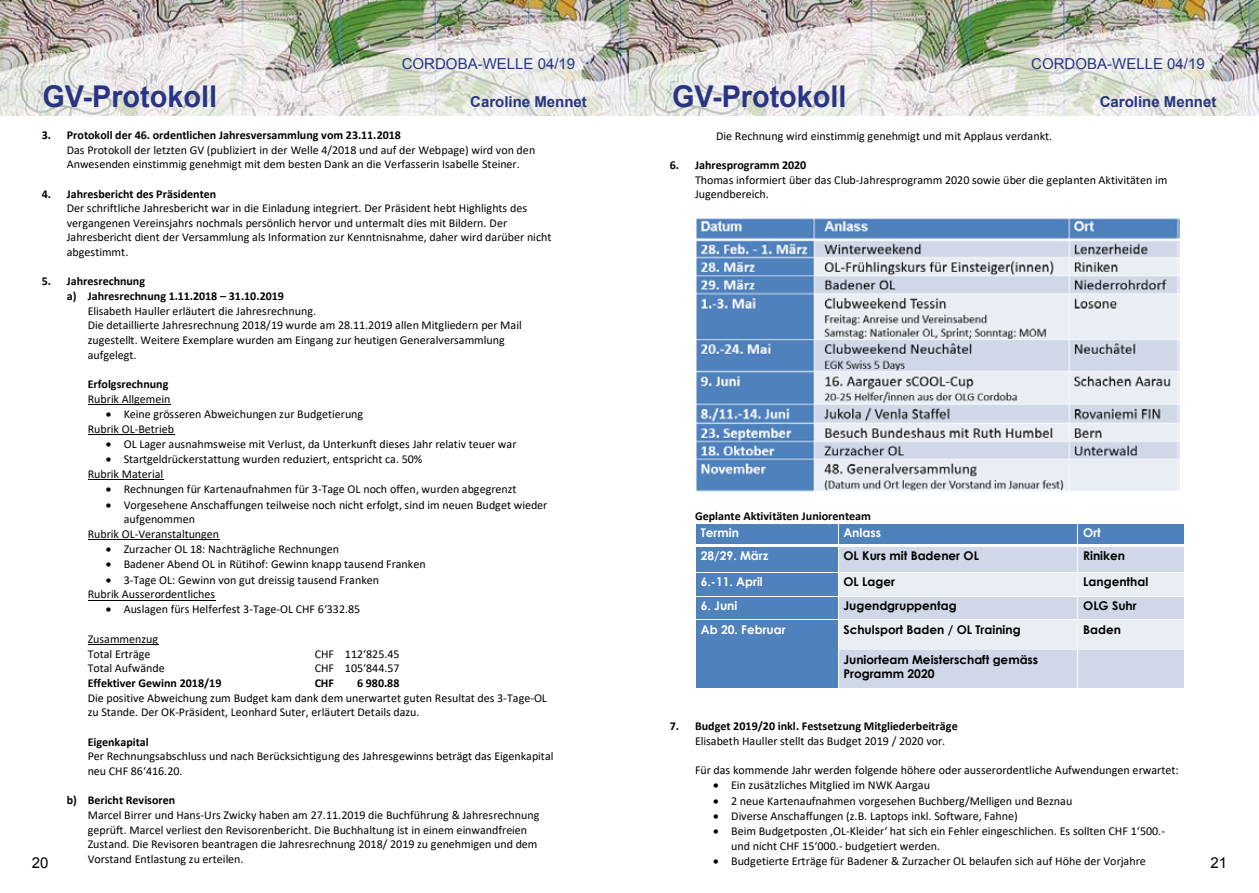
<style>
.page{position:relative;width:1259px;height:893px;background:#fff}
.page>*{position:absolute;margin:0;border:0;box-sizing:border-box;transform-origin:0 0}
.t1{font:700 30px "Arial";color:#283583;scale:.96 1}
.t2{font:15px "Arial";color:#283583}
.t3{font:700 15px "Arial";color:#283583}
.t4{font:15px "Arial";color:#000}
.t5{font:12px/14.7px "Calibri";color:#000}
.t6{font:700 12px/14.7px "Calibri";color:#000}
.t7{font:700 12px/14.7px "Century Gothic";color:#000}
.t8{font:700 12px "Century Gothic";color:#fff}
</style>
<div class="page">
<img style="left:0;top:0;width:1259px;height:116px">
<div style="left:696px;top:524px;width:141px;height:20px;background:#4f81bd"></div>
<div style="left:838px;top:524px;width:239px;height:20px;background:#4f81bd"></div>
<div style="left:1078px;top:524px;width:105px;height:20px;background:#4f81bd"></div>
<hr style="left:1078px;top:524px;width:106px;height:1px;background:#4f81bd">
<div style="left:696px;top:547px;width:141px;height:25px;background:#4f81bd"></div>
<div style="left:838px;top:547px;width:239px;height:25px;background:#d0d8e8"></div>
<div style="left:1078px;top:547px;width:105px;height:25px;background:#d0d8e8"></div>
<hr style="left:1080px;top:547px;width:104px;height:1px;background:#d0d8e8">
<div style="left:696px;top:573px;width:141px;height:23px;background:#4f81bd"></div>
<div style="left:838px;top:573px;width:239px;height:23px;background:#e9edf4"></div>
<div style="left:1078px;top:573px;width:105px;height:23px;background:#e9edf4"></div>
<hr style="left:1078px;top:573px;width:106px;height:1px;background:#e9edf4">
<div style="left:696px;top:597px;width:141px;height:22px;background:#4f81bd"></div>
<div style="left:838px;top:597px;width:239px;height:22px;background:#d0d8e8"></div>
<div style="left:1078px;top:597px;width:105px;height:22px;background:#d0d8e8"></div>
<hr style="left:1078px;top:597px;width:106px;height:1px;background:#d0d8e8">
<div style="left:696px;top:621px;width:141px;height:29px;background:#4f81bd"></div>
<div style="left:838px;top:621px;width:239px;height:29px;background:#e9edf4"></div>
<div style="left:1078px;top:621px;width:105px;height:29px;background:#e9edf4"></div>
<hr style="left:696px;top:620px;width:141px;height:1px;background:#4f81bd">
<hr style="left:838px;top:620px;width:239px;height:1px;background:#e9edf4">
<hr style="left:1078px;top:620px;width:106px;height:1px;background:#e9edf4">
<div style="left:696px;top:651px;width:141px;height:37px;background:#4f81bd"></div>
<div style="left:838px;top:651px;width:239px;height:37px;background:#d0d8e8"></div>
<div style="left:1078px;top:651px;width:105px;height:37px;background:#d0d8e8"></div>
<svg style="left:837px;top:524px;width:2px;height:127px"></svg>
<hr style="left:838px;top:650px;width:239px;height:1px;background:#fff">
<hr style="left:1078px;top:651px;width:106px;height:1px;background:#d0d8e8">
<img style="left:696px;top:218px;width:483px;height:274px">
<hr style="left:88px;top:404px;width:83px;height:1px;background:#000">
<hr style="left:88px;top:434px;width:86px;height:1px;background:#000">
<hr style="left:88px;top:479px;width:75px;height:1px;background:#000">
<hr style="left:88px;top:539px;width:132px;height:1px;background:#000">
<hr style="left:88px;top:600px;width:127px;height:1px;background:#000">
<hr style="left:88px;top:644px;width:70px;height:1px;background:#000">
<p class="t2" style="left:402px;top:54px;width:175px">CORDOBA-WELLE 04/19</p>
<p class="t2" style="left:1031px;top:54px;width:175px">CORDOBA-WELLE 04/19</p>
<h1 class="t1" style="left:43px;top:77px;width:183px">GV-Protokoll</h1>
<p class="t3" style="left:1099px;top:92px;width:118px">Caroline Mennet</p>
<p class="t6" style="left:42px;top:127px;width:361px">3. Protokoll der 46. ordentlichen Jahresversammlung vom 23.11.2018</p>
<p class="t5" style="left:67px;top:142px;width:470px">Das Protokoll der letzten GV (publiziert in der Welle 4/2018 und auf der Webpage) wird von den<br>Anwesenden einstimmig genehmigt mit dem besten Dank an die Verfasserin Isabelle Steiner.</p>
<p class="t6" style="left:42px;top:186px;width:176px">4. Jahresbericht des Präsidenten</p>
<p class="t5" style="left:67px;top:201px;width:486px">Der schriftliche Jahresbericht war in die Einladung integriert. Der Präsident hebt Highlights des vergangenen Vereinsjahrs nochmals persönlich hervor und untermalt dies mit Bildern. Der Jahresbericht dient der Versammlung als Information zur Kenntnisnahme, daher wird darüber nicht abgestimmt.</p>
<p class="t6" style="left:67px;top:274px;width:219px;text-indent:-25px">5. Jahresrechnung<br>a) Jahresrechnung 1.11.2018 – 31.10.2019</p>
<p class="t5" style="left:88px;top:303px;width:436px">Elisabeth Hauller erläutert die Jahresrechnung.<br>Die detaillierte Jahresrechnung 2018/19 wurde am 28.11.2019 allen Mitgliedern per Mail zugestellt. Weitere Exemplare wurden am Eingang zur heutigen Generalversammlung aufgelegt.</p>
<p class="t6" style="left:88px;top:377px;width:82px">Erfolgsrechnung</p>
<p class="t5" style="left:88px;top:391px;width:84px">Rubrik Allgemein</p>
<p class="t5" style="left:88px;top:406px;width:277px;text-indent:18px">• Keine grösseren Abweichungen zur Budgetierung<br>Rubrik OL-Betrieb</p>
<p class="t5" style="left:106px;top:436px;width:412px">• OL Lager ausnahmsweise mit Verlust, da Unterkunft dieses Jahr relativ teuer war</p>
<p class="t5" style="left:88px;top:451px;width:336px;text-indent:18px">• Startgeldrückerstattung wurden reduziert, entspricht ca. 50%<br>Rubrik Material</p>
<p class="t5" style="left:106px;top:481px;width:412px">• Rechnungen für Kartenaufnahmen für 3-Tage OL noch offen, wurden abgegrenzt</p>
<p class="t5" style="left:106px;top:497px;width:443px">• Vorgesehene Anschaffungen teilweise noch nicht erfolgt, sind im neuen Budget wieder</p>
<p class="t5" style="left:124px;top:512px;width:73px">aufgenommen</p>
<p class="t5" style="left:88px;top:526px;width:133px">Rubrik OL-Veranstaltungen</p>
<p class="t5" style="left:106px;top:541px;width:235px">• Zurzacher OL 18: Nachträgliche Rechnungen</p>
<p class="t5" style="left:106px;top:557px;width:321px">• Badener Abend OL in Rütihof: Gewinn knapp tausend Franken</p>
<p class="t5" style="left:88px;top:572px;width:293px;text-indent:18px">• 3-Tage OL: Gewinn von gut dreissig tausend Franken<br>Rubrik Ausserordentliches</p>
<p class="t5" style="left:106px;top:602px;width:256px">• Auslagen fürs Helferfest 3-Tage-OL CHF 6‘332.85</p>
<p class="t5" style="left:88px;top:631px;width:72px">Zusammenzug<br>Total Erträge</p>
<h1 class="t1" style="left:672px;top:77px;width:183px">GV-Protokoll</h1>
<p class="t5" style="left:716px;top:128px;width:338px">Die Rechnung wird einstimmig genehmigt und mit Applaus verdankt.</p>
<p class="t6" style="left:670px;top:157px;width:138px">6. Jahresprogramm 2020</p>
<p class="t5" style="left:695px;top:172px;width:474px">Thomas informiert über das Club-Jahresprogramm 2020 sowie über die geplanten Aktivitäten im<br>Jugendbereich.</p>
<p class="t3" style="left:470px;top:92px;width:118px">Caroline Mennet</p>
<p class="t6" style="left:695px;top:508px;width:177px">Geplante Aktivitäten Juniorenteam</p>
<p class="t8" style="left:701px;top:524px;width:40px">Termin</p>
<p class="t8" style="left:843px;top:524px;width:39px">Anlass</p>
<p class="t8" style="left:1083px;top:524px;width:19px">Ort</p>
<p class="t8" style="left:701px;top:547px;width:69px">28/29. März</p>
<p class="t7" style="left:843px;top:548px;width:137px">OL Kurs mit Badener OL</p>
<p class="t7" style="left:1083px;top:548px;width:43px">Riniken</p>
<p class="t8" style="left:701px;top:572px;width:63px">6.-11. April</p>
<p class="t7" style="left:843px;top:574px;width:53px">OL Lager</p>
<p class="t7" style="left:1083px;top:574px;width:67px">Langenthal</p>
<p class="t8" style="left:701px;top:596px;width:38px">6. Juni</p>
<p class="t7" style="left:843px;top:597px;width:115px">Jugendgruppentag</p>
<p class="t7" style="left:1083px;top:597px;width:55px">OLG Suhr</p>
<p class="t8" style="left:701px;top:620px;width:86px">Ab 20. Februar</p>
<p class="t7" style="left:843px;top:621px;width:179px">Schulsport Baden / OL Training</p>
<p class="t7" style="left:1083px;top:621px;width:39px">Baden</p>
<p class="t7" style="left:843px;top:651px;width:196px">Juniorteam Meisterschaft gemäss<br>Programm 2020</p>
<p class="t5" style="left:315px;top:646px;width:86px">CHF 112‘825.45</p>
<p class="t5" style="left:88px;top:661px;width:78px">Total Aufwände</p>
<p class="t5" style="left:315px;top:661px;width:86px">CHF 105‘844.57</p>
<p class="t6" style="left:88px;top:675px;width:135px">Effektiver Gewinn 2018/19</p>
<p class="t6" style="left:315px;top:675px;width:21px">CHF</p>
<p class="t6" style="left:357px;top:675px;width:44px">6 980.88</p>
<p class="t5" style="left:88px;top:690px;width:461px">Die positive Abweichung zum Budget kam dank dem unerwartet guten Resultat des 3-Tage-OL zu Stande. Der OK-Präsident, Leonhard Suter, erläutert Details dazu.</p>
<p class="t6" style="left:88px;top:734px;width:62px">Eigenkapital</p>
<p class="t5" style="left:88px;top:749px;width:467px">Per Rechnungsabschluss und nach Berücksichtigung des Jahresgewinns beträgt das Eigenkapital neu CHF 86‘416.20.</p>
<p class="t6" style="left:67px;top:793px;width:110px">b) Bericht Revisoren</p>
<p class="t5" style="left:88px;top:807px;width:453px">Marcel Birrer und Hans-Urs Zwicky haben am 27.11.2019 die Buchführung &amp; Jahresrechnung geprüft. Marcel verliest den Revisorenbericht. Die Buchhaltung ist in einem einwandfreien Zustand. Die Revisoren beantragen die Jahresrechnung 2018/ 2019 zu genehmigen und dem Vorstand Entlastung zu erteilen.</p>
<p class="t6" style="left:670px;top:718px;width:289px">7. Budget 2019/20 inkl. Festsetzung Mitgliederbeiträge</p>
<p class="t5" style="left:695px;top:733px;width:252px">Elisabeth Hauller stellt das Budget 2019 / 2020 vor.</p>
<p class="t5" style="left:695px;top:762px;width:485px">Für das kommende Jahr werden folgende höhere oder ausserordentliche Aufwendungen erwartet:</p>
<p class="t5" style="left:713px;top:778px;width:218px">• Ein zusätzliches Mitglied im NWK Aargau</p>
<p class="t5" style="left:713px;top:793px;width:361px">• 2 neue Kartenaufnahmen vorgesehen Buchberg/Melligen und Beznau</p>
<p class="t5" style="left:713px;top:808px;width:306px">• Diverse Anschaffungen (z.B. Laptops inkl. Software, Fahne)</p>
<p class="t5" style="left:731px;top:823px;width:435px;text-indent:-18px">• Beim Budgetposten ‚OL-Kleider‘ hat sich ein Fehler eingeschlichen. Es sollten CHF 1‘500.- und nicht CHF 15‘000.- budgetiert werden.</p>
<p class="t5" style="left:713px;top:854px;width:434px">• Budgetierte Erträge für Badener &amp; Zurzacher OL belaufen sich auf Höhe der Vorjahre</p>
<p class="t4" style="left:32px;top:853px;width:18px">20</p>
<p class="t4" style="left:1210px;top:853px;width:18px">21</p>
</div>
